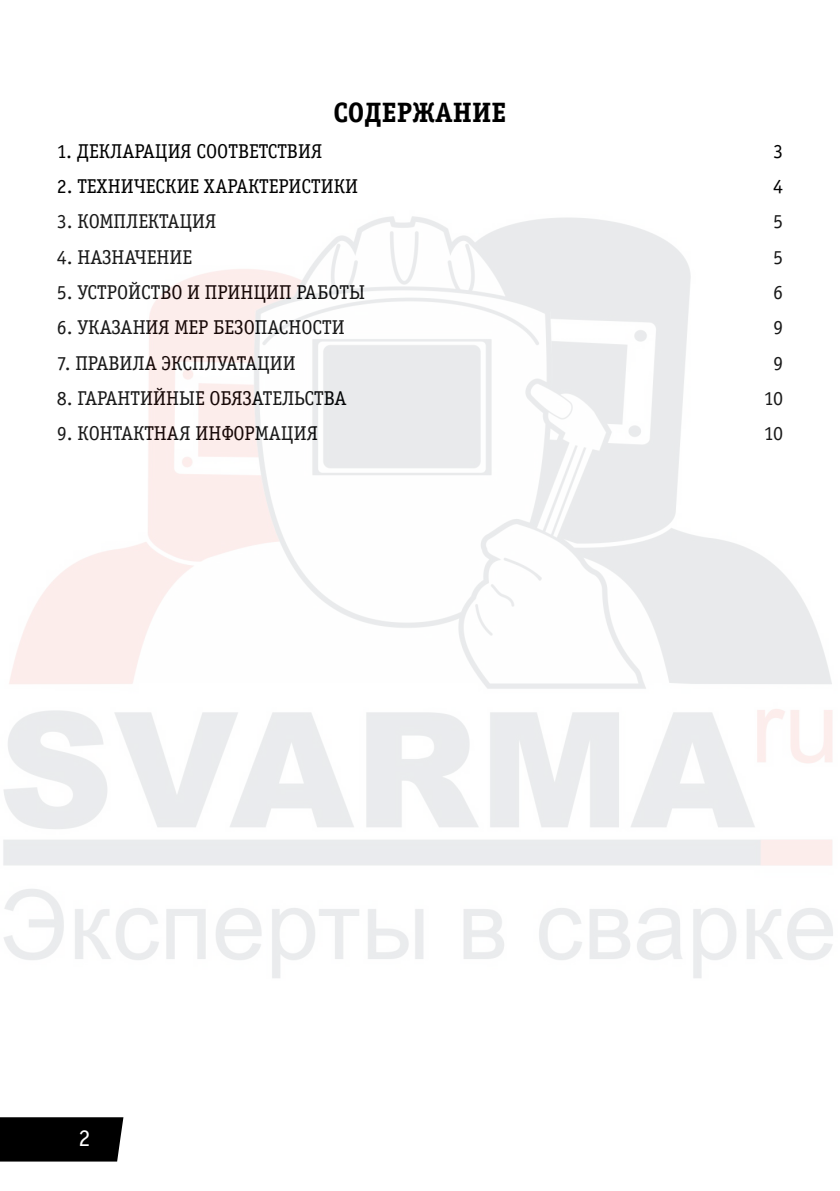
<style>
.page{position:relative;width:840px;height:1191px;background:#fff}
.page>*{position:absolute;margin:0;border:0;box-sizing:border-box;transform-origin:0 0}
.t1{font:28px "Officina Serif Bold C";color:#000}
.t2{font:24px "Officina Serif Book C";color:#000}
.t3{font:20px "Officina Serif Book C";color:#000}
.s1{color:#fff}
</style>
<div class="page">
<div style="left:0;top:1117px;width:123px;height:44px;background:#000"></div>
<h1 class="t1" style="left:333px;top:97px;width:175px">СОДЕРЖАНИЕ</h1>
<p class="t3" style="left:57px;top:140px;width:267px">1. ДЕКЛАРАЦИЯ СООТВЕТСТВИЯ</p>
<p class="t3" style="left:772px;top:140px;width:11px">3</p>
<p class="t3" style="left:57px;top:175px;width:303px">2. ТЕХНИЧЕСКИЕ ХАРАКТЕРИСТИКИ</p>
<p class="t3" style="left:772px;top:175px;width:11px">4</p>
<p class="t3" style="left:57px;top:211px;width:161px">3. КОМПЛЕКТАЦИЯ</p>
<p class="t3" style="left:772px;top:211px;width:11px">5</p>
<p class="t3" style="left:57px;top:246px;width:137px">4. НАЗНАЧЕНИЕ</p>
<p class="t3" style="left:772px;top:246px;width:11px">5</p>
<p class="t3" style="left:57px;top:281px;width:310px">5. УСТРОЙСТВО И ПРИНЦИП РАБОТЫ</p>
<p class="t3" style="left:772px;top:281px;width:11px">6</p>
<p class="t3" style="left:57px;top:317px;width:289px">6. УКАЗАНИЯ МЕР БЕЗОПАСНОСТИ</p>
<p class="t3" style="left:772px;top:317px;width:11px">9</p>
<p class="t3" style="left:57px;top:352px;width:240px">7. ПРАВИЛА ЭКСПЛУАТАЦИИ</p>
<p class="t3" style="left:772px;top:352px;width:11px">9</p>
<p class="t3" style="left:57px;top:387px;width:291px">8. ГАРАНТИЙНЫЕ ОБЯЗАТЕЛЬСТВА</p>
<p class="t3" style="left:763px;top:387px;width:21px">10</p>
<p class="t3" style="left:57px;top:423px;width:262px">9. КОНТАКТНАЯ ИНФОРМАЦИЯ</p>
<p class="t3" style="left:763px;top:423px;width:21px">10</p>
<p class="t2" style="left:67px;top:1124px;width:25px">2<span class="s1">2</span></p>
</div>
